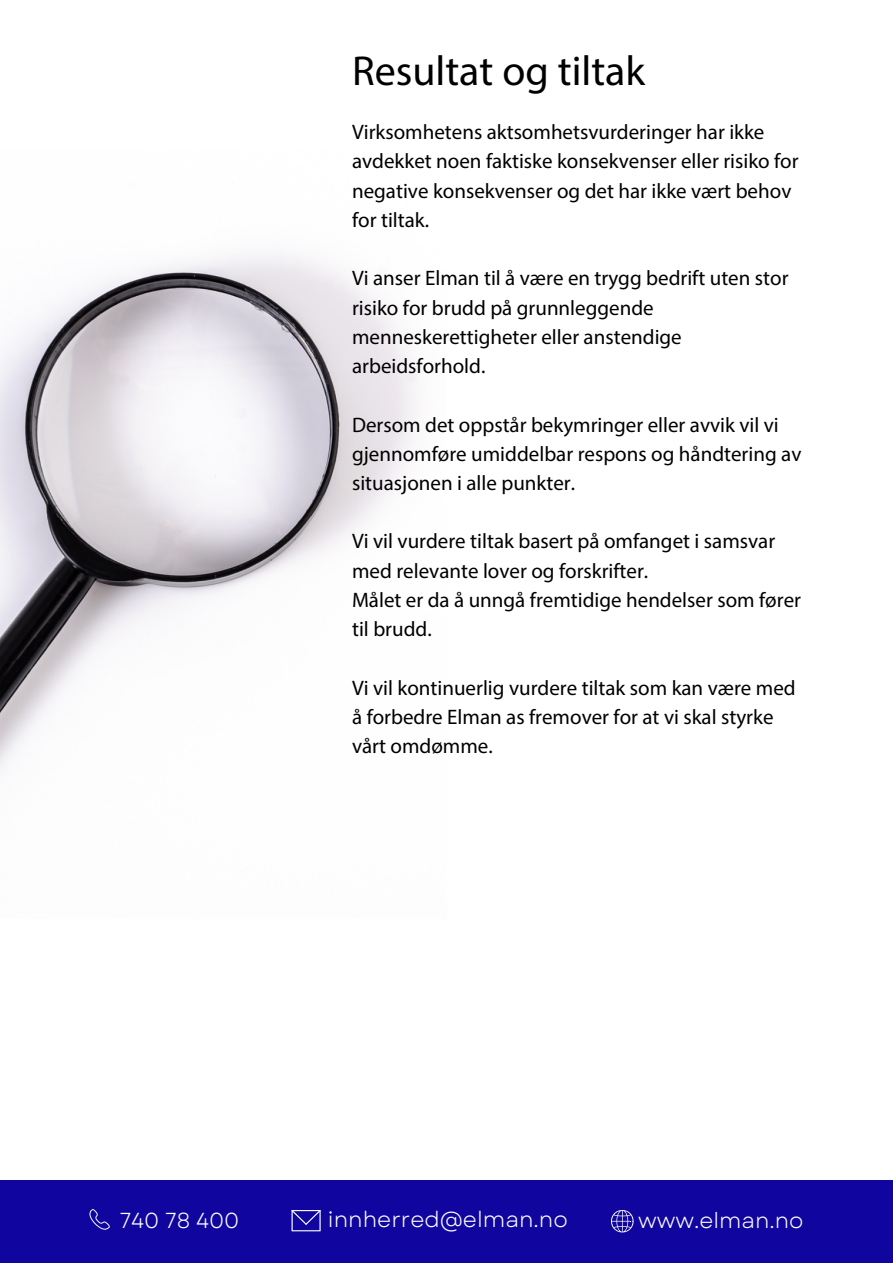
<style>
.page{position:relative;width:893px;height:1264px;background:#fff}
.page>*{position:absolute;margin:0;border:0;box-sizing:border-box;transform-origin:0 0}
.t1{font:42px "Myriad Pro";color:#000}
.t2{font:21.9px "Garet";color:#fff}
.t3{font:21.75px "Garet";color:#fff}
.t4{font:21.6px "Garet";color:#fff}
.t5{font:21px/29.2px "Myriad Pro";color:#000}
</style>
<div class="page">
<div style="left:0;top:1179px;width:892px;height:83px;background:#10069f"></div>
<svg style="left:89px;top:1209px;width:21px;height:20px"></svg>
<svg style="left:291px;top:1210px;width:30px;height:21px"></svg>
<svg style="left:611px;top:1210px;width:22px;height:22px"></svg>
<img style="left:0;top:254px;width:417px;height:518px">
<p class="t1" style="left:352px;top:53px;width:294px">Resultat og tiltak</p>
<p class="t5" style="left:352px;top:119px;width:448px">Virksomhetens aktsomhetsvurderinger har ikke avdekket noen faktiske konsekvenser eller risiko for negative konsekvenser og det har ikke vært behov for tiltak.</p>
<p class="t5" style="left:352px;top:265px;width:438px">Vi anser Elman til å være en trygg bedrift uten stor risiko for brudd på grunnleggende menneskerettigheter eller anstendige arbeidsforhold.</p>
<p class="t5" style="left:352px;top:411px;width:451px">Dersom det oppstår bekymringer eller avvik vil vi gjennomføre umiddelbar respons og håndtering av situasjonen i alle punkter.</p>
<p class="t5" style="left:352px;top:528px;width:424px">Vi vil vurdere tiltak basert på omfanget i samsvar med relevante lover og forskrifter.</p>
<p class="t5" style="left:352px;top:587px;width:450px">Målet er da å unngå fremtidige hendelser som fører til brudd.</p>
<p class="t5" style="left:352px;top:674px;width:445px">Vi vil kontinuerlig vurdere tiltak som kan være med å forbedre Elman as fremover for at vi skal styrke vårt omdømme.</p>
<p class="t4" style="left:120px;top:1204px;width:121px">740 78 400</p>
<p class="t2" style="left:328px;top:1203px;width:241px">innherred@elman.no</p>
<p class="t3" style="left:638px;top:1204px;width:167px">www.elman.no</p>
</div>
